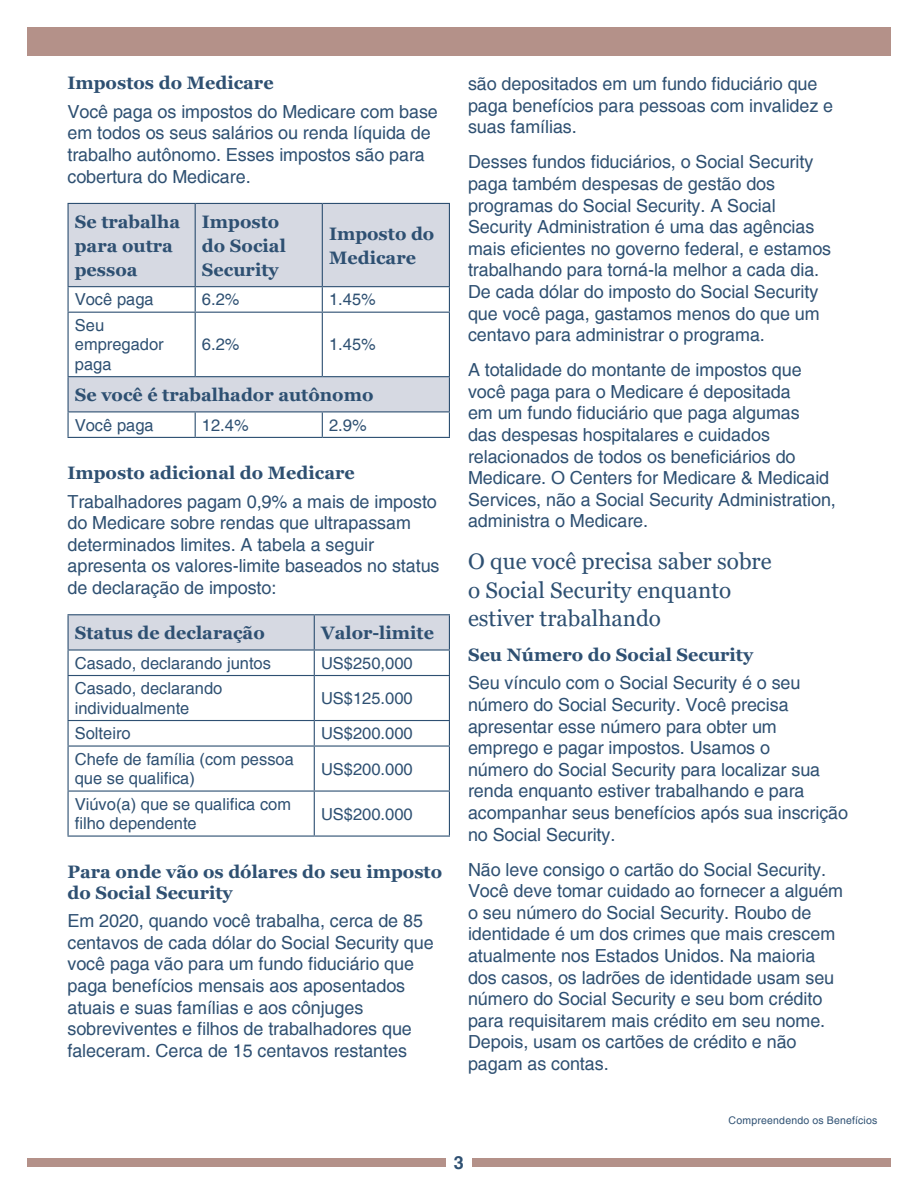
<style>
.page{position:relative;width:918px;height:1188px;background:#fff}
.page>*{position:absolute;margin:0;border:0;box-sizing:border-box;transform-origin:0 0}
.t1{font:22.5px/28.5px "Georgia";color:#2e5072}
.t2{font:18px/21.6px "Helvetica";letter-spacing:-.005em;color:#2e5072}
.t3{font:700 18px/24px "Georgia";color:#2e5072}
.t4{font:700 18px "Helvetica";color:#2e5072}
.t5{font:16.5px/19.5px "Helvetica";color:#2e5072}
.t6{font:10.5px "Helvetica";letter-spacing:.02em;color:#2e5072}
</style>
<div class="page">
<div style="left:27px;top:1159px;width:419px;height:8px;background:#b49189"></div>
<div style="left:472px;top:1159px;width:419px;height:8px;background:#b49189"></div>
<div style="left:27px;top:27px;width:864px;height:28px;background:#b49189"></div>
<svg style="left:69px;top:204px;width:380px;height:207px;fill:#d6d9e2"></svg>
<hr style="left:195px;top:204px;width:1px;height:82px;background:#2e5072">
<hr style="left:322px;top:204px;width:1px;height:82px;background:#2e5072">
<svg style="left:195px;top:287px;width:1px;height:25px"></svg>
<svg style="left:322px;top:287px;width:1px;height:25px"></svg>
<hr style="left:68px;top:312px;width:127px;height:1px;background:#2e5072">
<hr style="left:195px;top:312px;width:127px;height:1px;background:#2e5072">
<hr style="left:195px;top:313px;width:1px;height:63px;background:#2e5072">
<hr style="left:322px;top:312px;width:128px;height:1px;background:#2e5072">
<hr style="left:322px;top:313px;width:1px;height:63px;background:#2e5072">
<svg style="left:195px;top:412px;width:1px;height:25px"></svg>
<svg style="left:322px;top:412px;width:1px;height:25px"></svg>
<hr style="left:68px;top:203px;width:127px;height:1px;background:#2e5072">
<hr style="left:68px;top:204px;width:1px;height:82px;background:#2e5072">
<hr style="left:195px;top:203px;width:127px;height:1px;background:#2e5072">
<hr style="left:322px;top:203px;width:128px;height:1px;background:#2e5072">
<hr style="left:449px;top:204px;width:1px;height:82px;background:#2e5072">
<hr style="left:68px;top:377px;width:1px;height:34px;background:#2e5072">
<hr style="left:449px;top:377px;width:1px;height:34px;background:#2e5072">
<hr style="left:68px;top:411px;width:127px;height:1px;background:#2e5072">
<svg style="left:68px;top:412px;width:1px;height:25px"></svg>
<hr style="left:195px;top:411px;width:127px;height:1px;background:#2e5072">
<hr style="left:322px;top:411px;width:128px;height:1px;background:#2e5072">
<svg style="left:449px;top:412px;width:1px;height:25px"></svg>
<hr style="left:68px;top:437px;width:127px;height:1px;background:#2e5072">
<hr style="left:195px;top:437px;width:127px;height:1px;background:#2e5072">
<hr style="left:322px;top:437px;width:128px;height:1px;background:#2e5072">
<hr style="left:68px;top:286px;width:127px;height:1px;background:#2e5072">
<svg style="left:68px;top:287px;width:1px;height:25px"></svg>
<hr style="left:195px;top:286px;width:127px;height:1px;background:#2e5072">
<hr style="left:322px;top:286px;width:128px;height:1px;background:#2e5072">
<svg style="left:449px;top:287px;width:1px;height:25px"></svg>
<hr style="left:68px;top:313px;width:1px;height:63px;background:#2e5072">
<hr style="left:449px;top:313px;width:1px;height:63px;background:#2e5072">
<hr style="left:68px;top:376px;width:127px;height:1px;background:#2e5072">
<hr style="left:195px;top:376px;width:127px;height:1px;background:#2e5072">
<hr style="left:322px;top:376px;width:128px;height:1px;background:#2e5072">
<hr style="left:68px;top:675px;width:246px;height:1px;background:#2e5072">
<hr style="left:314px;top:675px;width:136px;height:1px;background:#2e5072">
<hr style="left:314px;top:676px;width:1px;height:44px;background:#2e5072">
<hr style="left:68px;top:720px;width:246px;height:1px;background:#2e5072">
<hr style="left:314px;top:720px;width:136px;height:1px;background:#2e5072">
<svg style="left:314px;top:721px;width:1px;height:24px"></svg>
<hr style="left:68px;top:745px;width:246px;height:2px;background:#2e5072">
<hr style="left:314px;top:745px;width:136px;height:2px;background:#2e5072">
<hr style="left:314px;top:747px;width:1px;height:43px;background:#2e5072">
<hr style="left:68px;top:790px;width:246px;height:2px;background:#2e5072">
<hr style="left:314px;top:790px;width:136px;height:2px;background:#2e5072">
<hr style="left:314px;top:792px;width:1px;height:44px;background:#2e5072">
<hr style="left:68px;top:614px;width:246px;height:1px;background:#2e5072">
<hr style="left:314px;top:614px;width:136px;height:1px;background:#2e5072">
<svg style="left:68px;top:615px;width:382px;height:60px"></svg>
<hr style="left:68px;top:676px;width:1px;height:44px;background:#2e5072">
<hr style="left:449px;top:676px;width:1px;height:44px;background:#2e5072">
<svg style="left:68px;top:721px;width:1px;height:24px"></svg>
<svg style="left:449px;top:721px;width:1px;height:24px"></svg>
<hr style="left:68px;top:747px;width:1px;height:43px;background:#2e5072">
<hr style="left:449px;top:747px;width:1px;height:43px;background:#2e5072">
<hr style="left:68px;top:792px;width:1px;height:44px;background:#2e5072">
<hr style="left:449px;top:792px;width:1px;height:44px;background:#2e5072">
<hr style="left:68px;top:836px;width:246px;height:1px;background:#2e5072">
<hr style="left:314px;top:836px;width:136px;height:1px;background:#2e5072">
<h2 class="t3" style="left:68px;top:71px;width:208px">Impostos do Medicare</h2>
<p class="t2" style="left:68px;top:101px;width:372px">Você paga os impostos do Medicare com base em todos os seus salários ou renda líquida de trabalho autônomo. Esses impostos são para cobertura do Medicare.</p>
<p class="t3" style="left:75px;top:210px;width:107px">Se trabalha para outra pessoa</p>
<p class="t3" style="left:202px;top:210px;width:85px">Imposto do Social<br>Security</p>
<p class="t3" style="left:329px;top:222px;width:107px">Imposto do<br>Medicare</p>
<p class="t5" style="left:75px;top:290px;width:80px">Você paga</p>
<p class="t5" style="left:202px;top:290px;width:39px">6.2%</p>
<p class="t5" style="left:329px;top:290px;width:48px">1.45%</p>
<p class="t5" style="left:75px;top:316px;width:90px">Seu empregador paga</p>
<p class="t5" style="left:202px;top:335px;width:39px">6.2%</p>
<p class="t5" style="left:329px;top:335px;width:48px">1.45%</p>
<p class="t3" style="left:75px;top:383px;width:300px">Se você é trabalhador autônomo</p>
<p class="t5" style="left:75px;top:416px;width:80px">Você paga</p>
<p class="t5" style="left:202px;top:416px;width:48px">12.4%</p>
<p class="t5" style="left:329px;top:416px;width:39px">2.9%</p>
<h2 class="t3" style="left:68px;top:461px;width:289px">Imposto adicional do Medicare</h2>
<p class="t2" style="left:68px;top:491px;width:374px">Trabalhadores pagam 0,9% a mais de imposto do Medicare sobre rendas que ultrapassam determinados limites. A tabela a seguir apresenta os valores-limite baseados no status de declaração de imposto:</p>
<p class="t3" style="left:75px;top:621px;width:192px">Status de declaração</p>
<p class="t3" style="left:321px;top:621px;width:114px">Valor-limite</p>
<p class="t5" style="left:75px;top:654px;width:198px">Casado, declarando juntos</p>
<p class="t5" style="left:321px;top:654px;width:93px">US$250,000</p>
<p class="t5" style="left:75px;top:679px;width:149px">Casado, declarando individualmente</p>
<p class="t5" style="left:321px;top:689px;width:93px">US$125.000</p>
<p class="t5" style="left:75px;top:724px;width:57px">Solteiro</p>
<p class="t5" style="left:321px;top:724px;width:93px">US$200.000</p>
<p class="t5" style="left:75px;top:750px;width:221px">Chefe de família (com pessoa que se qualifica)</p>
<p class="t5" style="left:321px;top:760px;width:93px">US$200.000</p>
<p class="t5" style="left:75px;top:795px;width:218px">Viúvo(a) que se qualifica com filho dependente</p>
<p class="t5" style="left:321px;top:805px;width:93px">US$200.000</p>
<h2 class="t3" style="left:68px;top:861px;width:376px;line-height:21px">Para onde vão os dólares do seu imposto do Social Security</h2>
<p class="t2" style="left:68px;top:911px;width:368px">Em 2020, quando você trabalha, cerca de 85 centavos de cada dólar do Social Security que você paga vão para um fundo fiduciário que paga benefícios mensais aos aposentados atuais e suas famílias e aos cônjuges sobreviventes e filhos de trabalhadores que faleceram. Cerca de 15 centavos restantes</p>
<p class="t2" style="left:468px;top:74px;width:367px">são depositados em um fundo fiduciário que paga benefícios para pessoas com invalidez e suas famílias.</p>
<p class="t2" style="left:468px;top:152px;width:365px">Desses fundos fiduciários, o Social Security paga também despesas de gestão dos programas do Social Security. A Social Security Administration é uma das agências mais eficientes no governo federal, e estamos trabalhando para torná-la melhor a cada dia.<br>De cada dólar do imposto do Social Security que você paga, gastamos menos do que um centavo para administrar o programa.</p>
<p class="t2" style="left:468px;top:360px;width:369px">A totalidade do montante de impostos que você paga para o Medicare é depositada<br>em um fundo fiduciário que paga algumas<br>das despesas hospitalares e cuidados relacionados de todos os beneficiários do Medicare. O Centers for Medicare &amp; Medicaid Services, não a Social Security Administration, administra o Medicare.</p>
<h1 class="t1" style="left:468px;top:548px;width:305px">O que você precisa saber sobre o Social Security enquanto estiver trabalhando</h1>
<h2 class="t3" style="left:468px;top:643px;width:287px">Seu Número do Social Security</h2>
<p class="t2" style="left:468px;top:673px;width:382px">Seu vínculo com o Social Security é o seu número do Social Security. Você precisa apresentar esse número para obter um emprego e pagar impostos. Usamos o<br>número do Social Security para localizar sua renda enquanto estiver trabalhando e para acompanhar seus benefícios após sua inscrição no Social Security.</p>
<p class="t2" style="left:468px;top:859px;width:377px">Não leve consigo o cartão do Social Security.<br>Você deve tomar cuidado ao fornecer a alguém o seu número do Social Security. Roubo de identidade é um dos crimes que mais crescem atualmente nos Estados Unidos. Na maioria dos casos, os ladrões de identidade usam seu número do Social Security e seu bom crédito para requisitarem mais crédito em seu nome.<br>Depois, usam os cartões de crédito e não pagam as contas.</p>
<p class="t4" style="left:454px;top:1152px;width:12px">3</p>
<p class="t6" style="left:729px;top:1115px;width:150px">Compreendendo os Benefícios</p>
</div>
